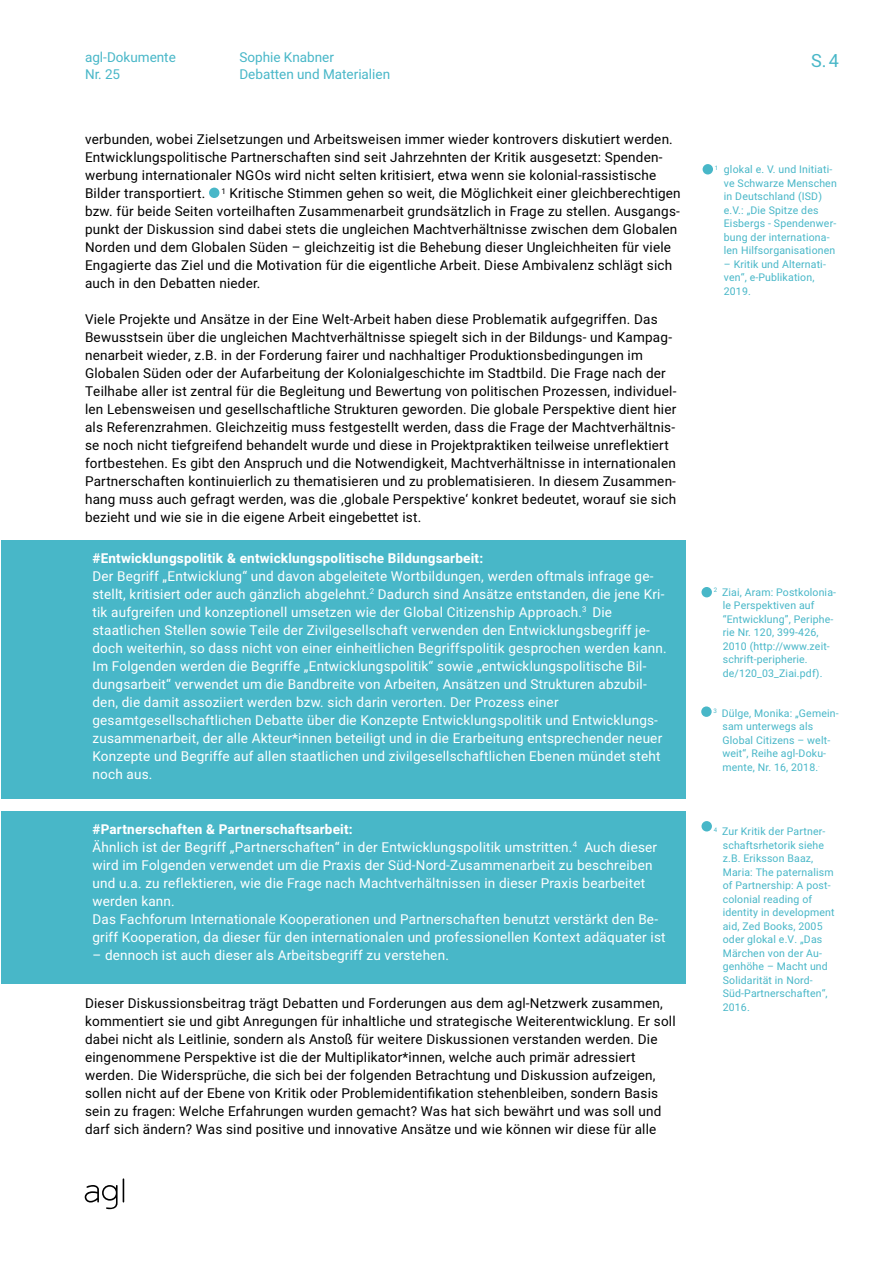
<style>
.page{position:relative;width:893px;height:1263px;background:#fff}
.page>*{position:absolute;margin:0;border:0;box-sizing:border-box;transform-origin:0 0}
.t1{font:18px "Heebo";color:#48b7c8}
.t2{font:13.5px/18px "Heebo";letter-spacing:.015em;color:#000}
.t3{font:13.5px/18px "Heebo";letter-spacing:.015em;color:#fff}
.t4{font:700 13.5px "Heebo";letter-spacing:.015em;color:#fff}
.t5{font:13.5px/16.5px "Heebo";color:#48b7c8}
.t6{font:10.5px/13.5px "Heebo";letter-spacing:.015em;color:#48b7c8}
.s1{font-weight:700}
</style>
<div class="page">
<svg style="left:85px;top:1178px;width:39px;height:31px"></svg>
<div style="left:209px;top:188px;width:10px;height:10px;background:#48b7c8;border-radius:50%"></div>
<div style="left:703px;top:164px;width:10px;height:10px;background:#48b7c8;border-radius:50%"></div>
<div style="left:1px;top:540px;width:685px;height:259px;background:#48b7c8"></div>
<div style="left:1px;top:811px;width:685px;height:173px;background:#48b7c8"></div>
<div style="left:701px;top:821px;width:11px;height:10px;background:#48b7c8;border-radius:50%"></div>
<div style="left:701px;top:587px;width:11px;height:10px;background:#48b7c8;border-radius:50%"></div>
<div style="left:701px;top:706px;width:11px;height:11px;background:#48b7c8;border-radius:50%"></div>
<p class="t5" style="left:85px;top:49px;width:92px">agl-Dokumente<br>Nr. 25</p>
<p class="t5" style="left:239px;top:49px;width:152px">Sophie Knabner<br>Debatten und Materialien</p>
<h1 class="t1" style="left:811px;top:48px;width:29px">S.4</h1>
<p class="t2" style="left:85px;top:130px;width:597px">verbunden, wobei Zielsetzungen und Arbeitsweisen immer wieder kontrovers diskutiert werden.<br>Entwicklungspolitische Partnerschaften sind seit Jahrzehnten der Kritik ausgesetzt: Spenden&shy;werbung internationaler NGOs wird nicht selten kritisiert, etwa wenn sie kolonial-rassistische Bilder transportiert. <sup>1</sup> Kritische Stimmen gehen so weit, die Möglichkeit einer gleichberechtigen bzw. für beide Seiten vorteilhaften Zusammenarbeit grundsätzlich in Frage zu stellen. Ausgangs&shy;punkt der Diskussion sind dabei stets die ungleichen Machtverhältnisse zwischen dem Globalen Norden und dem Globalen Süden – gleichzeitig ist die Behebung dieser Ungleichheiten für viele Engagierte das Ziel und die Motivation für die eigentliche Arbeit. Diese Ambivalenz schlägt sich auch in den Debatten nieder.</p>
<p class="t2" style="left:85px;top:310px;width:593px">Viele Projekte und Ansätze in der Eine Welt-Arbeit haben diese Problematik aufgegriffen. Das Bewusstsein über die ungleichen Machtverhältnisse spiegelt sich in der Bildungs- und Kampag&shy;nenarbeit wieder, z.B. in der Forderung fairer und nachhaltiger Produktionsbedingungen im Globalen Süden oder der Aufarbeitung der Kolonialgeschichte im Stadtbild. Die Frage nach der Teilhabe aller ist zentral für die Begleitung und Bewertung von politischen Prozessen, individuel&shy;len Lebensweisen und gesellschaftliche Strukturen geworden. Die globale Perspektive dient hier als Referenzrahmen. Gleichzeitig muss festgestellt werden, dass die Frage der Machtverhältnis&shy;se noch nicht tiefgreifend behandelt wurde und diese in Projektpraktiken teilweise unreflektiert fortbestehen. Es gibt den Anspruch und die Notwendigkeit, Machtverhältnisse in internationalen Partnerschaften kontinuierlich zu thematisieren und zu problematisieren. In diesem Zusammen&shy;hang muss auch gefragt werden, was die ‚globale Perspektive‘ konkret bedeutet, worauf sie sich bezieht und wie sie in die eigene Arbeit eingebettet ist.</p>
<p class="t4" style="left:92px;top:549px;width:392px">#Entwicklungspolitik &amp; entwicklungspolitische Bildungsarbeit:</p>
<p class="t3" style="left:92px;top:567px;width:576px">Der Begriff „Entwicklung“ und davon abgeleitete Wortbildungen, werden oftmals infrage ge&shy;stellt, kritisiert oder auch gänzlich abgelehnt.<sup>2</sup> Dadurch sind Ansätze entstanden, die jene Kri&shy;tik aufgreifen und konzeptionell umsetzen wie der Global Citizenship Approach.<sup>3</sup> Die staatlichen Stellen sowie Teile der Zivilgesellschaft verwenden den Entwicklungsbegriff je&shy;doch weiterhin, so dass nicht von einer einheitlichen Begriffspolitik gesprochen werden kann.<br>Im Folgenden werden die Begriffe „Entwicklungspolitik“ sowie „entwicklungspolitische Bil&shy;dungsarbeit“ verwendet um die Bandbreite von Arbeiten, Ansätzen und Strukturen abzubil&shy;den, die damit assoziiert werden bzw. sich darin verorten. Der Prozess einer gesamtgesellschaftlichen Debatte über die Konzepte Entwicklungspolitik und Entwicklungs&shy;zusammenarbeit, der alle Akteur*innen beteiligt und in die Erarbeitung entsprechender neuer Konzepte und Begriffe auf allen staatlichen und zivilgesellschaftlichen Ebenen mündet steht noch aus.</p>
<p class="t3" style="left:92px;top:820px;width:575px"><span class="s1">#Partnerschaften &amp; Partnerschaftsarbeit:<br></span>Ähnlich ist der Begriff „Partnerschaften“ in der Entwicklungspolitik umstritten.<sup>4</sup> Auch dieser wird im Folgenden verwendet um die Praxis der Süd-Nord-Zusammenarbeit zu beschreiben und u.a. zu reflektieren, wie die Frage nach Machtverhältnissen in dieser Praxis bearbeitet werden kann.<br>Das Fachforum Internationale Kooperationen und Partnerschaften benutzt verstärkt den Be&shy;griff Kooperation, da dieser für den internationalen und professionellen Kontext adäquater ist</p>
<p class="t3" style="left:92px;top:946px;width:358px">– dennoch ist auch dieser als Arbeitsbegriff zu verstehen.</p>
<p class="t2" style="left:85px;top:994px;width:592px">Dieser Diskussionsbeitrag trägt Debatten und Forderungen aus dem agl-Netzwerk zusammen, kommentiert sie und gibt Anregungen für inhaltliche und strategische Weiterentwicklung. Er soll dabei nicht als Leitlinie, sondern als Anstoß für weitere Diskussionen verstanden werden. Die eingenommene Perspektive ist die der Multiplikator*innen, welche auch primär adressiert werden. Die Widersprüche, die sich bei der folgenden Betrachtung und Diskussion aufzeigen, sollen nicht auf der Ebene von Kritik oder Problemidentifikation stehenbleiben, sondern Basis sein zu fragen: Welche Erfahrungen wurden gemacht? Was hat sich bewährt und was soll und darf sich ändern? Was sind positive und innovative Ansätze und wie können wir diese für alle</p>
<p class="t6" style="left:724px;top:163px;width:114px;text-indent:-9px"><sup>1</sup> glokal e. V. und Initiati&shy;ve Schwarze Menschen in Deutschland (ISD) e.V.: „Die Spitze des<br>Eisbergs - Spendenwer&shy;bung der internationa&shy;len Hilfsorganisationen</p>
<p class="t6" style="left:724px;top:257px;width:104px">– Kritik und Alternati&shy;ven“, e-Publikation,<br>2019.</p>
<p class="t6" style="left:723px;top:585px;width:115px;text-indent:-9px"><sup>2</sup> Ziai, Aram: Postkolonia&shy;le Perspektiven auf “Entwicklung”, Periphe&shy;rie Nr. 120, 399-426,<br>2010 (http://www.zeit&shy;schrift-peripherie. de/120_03_Ziai.pdf).</p>
<p class="t6" style="left:722px;top:706px;width:118px;text-indent:-9px"><sup>3</sup> Dülge, Monika: „Gemein&shy;sam unterwegs als<br>Global Citizens – welt&shy;weit“, Reihe agl-Doku&shy;mente, Nr. 16, 2018.<sup>.</sup></p>
<p class="t6" style="left:723px;top:824px;width:113px;text-indent:-9px"><sup>4</sup> Zur Kritik der Partner&shy;schaftsrhetorik siehe z.B. Eriksson Baaz,<br>Maria: The paternalism of Partnership: A post&shy;colonial reading of identity in development aid, Zed Books, 2005 oder glokal e.V. „Das<br>Märchen von der Au&shy;genhöhe – Macht und<br>Solidarität in Nord-<br>Süd-Partnerschaften“,<br>2016.</p>
</div>
